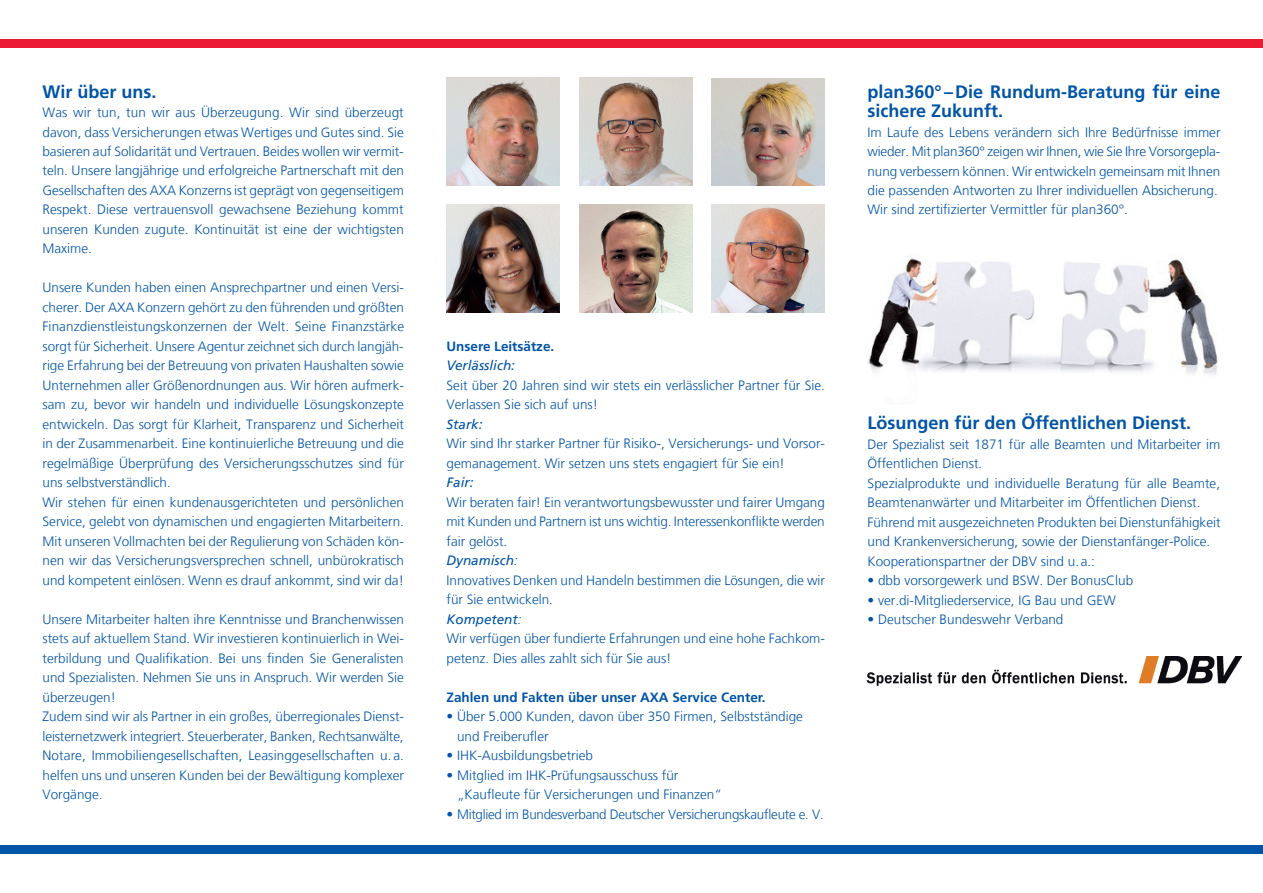
<style>
.page{position:relative;width:1263px;height:893px;background:#fff}
.page>*{position:absolute;margin:0;border:0;box-sizing:border-box;transform-origin:0 0}
.t1{font:700 18px/19.5px "Frutiger LT Com";color:#0154a6}
.t2{font:300 13.5px/19.5px "Frutiger LT";color:#0154a6}
.t3{font:300 13.5px "Frutiger LT";letter-spacing:-.02em;color:#0154a6}
.t4{font:700 13.5px "Frutiger LT Com";color:#0154a6}
.t5{font:italic 13.5px "Frutiger LT";color:#0154a6}
.s1{font-weight:400;font-style:italic}
.s2{font-style:italic}
</style>
<div class="page">
<div style="left:0;top:39px;width:1263px;height:9px;background:#ed1a33"></div>
<div style="left:0;top:845px;width:1263px;height:9px;background:#0154a6"></div>
<img style="left:866px;top:656px;width:376px;height:30px">
<img style="left:868px;top:258px;width:350px;height:117px">
<img style="left:446px;top:78px;width:114px;height:107px">
<img style="left:579px;top:78px;width:113px;height:107px">
<img style="left:446px;top:205px;width:114px;height:107px">
<img style="left:712px;top:78px;width:113px;height:107px">
<img style="left:712px;top:205px;width:113px;height:107px">
<img style="left:579px;top:205px;width:113px;height:107px">
<h1 class="t1" style="left:43px;top:82px;width:116px">Wir über uns.</h1>
<p class="t2" style="left:43px;top:103px;width:363px;text-align:justify">Was wir tun, tun wir aus Überzeugung. Wir sind überzeugt davon, dass Versicherungen etwas Wertiges und Gutes sind. Sie basieren auf Solidarität und Vertrauen. Beides wollen wir vermit&shy;teln. Unsere langjährige und erfolgreiche Partnerschaft mit den Gesellschaften des AXA Konzerns ist geprägt von gegenseitigem Respekt. Diese vertrauensvoll gewachsene Beziehung kommt unseren Kunden zugute. Kontinuität ist eine der wichtigsten Maxime.</p>
<p class="t2" style="left:43px;top:278px;width:363px">Unsere Kunden haben einen Ansprechpartner und einen Versi&shy;cherer. Der AXA Konzern gehört zu den führenden und größten Finanzdienstleistungskonzernen der Welt. Seine Finanzstärke sorgt für Sicherheit. Unsere Agentur zeichnet sich durch langjäh&shy;rige Erfahrung bei der Betreuung von privaten Haushalten sowie Unternehmen aller Größenordnungen aus. Wir hören aufmerk&shy;sam zu, bevor wir handeln und individuelle Lösungskonzepte entwickeln. Das sorgt für Klarheit, Transparenz und Sicherheit in der Zusammenarbeit. Eine kontinuierliche Betreuung und die regelmäßige Überprüfung des Versicherungsschutzes sind für uns selbstverständlich.<br>Wir stehen für einen kundenausgerichteten und persönlichen Service, gelebt von dynamischen und engagierten Mitarbeitern.<br>Mit unseren Vollmachten bei der Regulierung von Schäden kön&shy;nen wir das Versicherungsversprechen schnell, unbürokratisch und kompetent einlösen. Wenn es drauf ankommt, sind wir da!</p>
<p class="t2" style="left:43px;top:610px;width:363px">Unsere Mitarbeiter halten ihre Kenntnisse und Branchenwissen stets auf aktuellem Stand. Wir investieren kontinuierlich in Wei&shy;terbildung und Qualifikation. Bei uns finden Sie Generalisten und Spezialisten. Nehmen Sie uns in Anspruch. Wir werden Sie überzeugen!<br>Zudem sind wir als Partner in ein großes, überregionales Dienst&shy;leisternetzwerk integriert. Steuerberater, Banken, Rechtsanwälte, Notare, Immobiliengesellschaften, Leasinggesellschaften u. a. helfen uns und unseren Kunden bei der Bewältigung komplexer Vorgänge.</p>
<p class="t4" style="left:446px;top:338px;width:109px">Unsere Leitsätze.</p>
<p class="t5" style="left:446px;top:358px;width:70px">Verlässlich:</p>
<p class="t2" style="left:446px;top:376px;width:380px">Seit über 20 Jahren sind wir stets ein verlässlicher Partner für Sie.<br>Verlassen Sie sich auf uns!</p>
<p class="t5" style="left:446px;top:416px;width:38px">Stark:</p>
<p class="t2" style="left:446px;top:434px;width:380px">Wir sind Ihr starker Partner für Risiko-, Versicherungs- und Vorsor&shy;gemanagement. Wir setzen uns stets engagiert für Sie ein!</p>
<p class="t5" style="left:446px;top:475px;width:29px">Fair:</p>
<p class="t2" style="left:446px;top:493px;width:380px">Wir beraten fair! Ein verantwortungsbewusster und fairer Umgang mit Kunden und Partnern ist uns wichtig. Interessenkonflikte werden fair gelöst.<br><span class="s1">Dynamisch</span><span class="s2">:<br></span>Innovatives Denken und Handeln bestimmen die Lösungen, die wir für Sie entwickeln.<br><span class="s1">Kompetent</span><span class="s2">:<br></span>Wir verfügen über fundierte Erfahrungen und eine hohe Fachkom&shy;petenz. Dies alles zahlt sich für Sie aus!</p>
<p class="t4" style="left:446px;top:689px;width:321px">Zahlen und Fakten über unser AXA Service Center.</p>
<p class="t2" style="left:457px;top:707px;width:347px;text-indent:-11px">• Über 5.000 Kunden, davon über 350 Firmen, Selbstständige und Freiberufler</p>
<p class="t2" style="left:446px;top:746px;width:148px">• IHK-Ausbildungsbetrieb</p>
<p class="t2" style="left:457px;top:765px;width:266px;text-indent:-11px">• Mitglied im IHK-Prüfungsausschuss für „Kaufleute für Versicherungen und Finanzen“</p>
<p class="t3" style="left:446px;top:807px;width:379px">• Mitglied im Bundesverband Deutscher Versicherungskaufleute e. V.</p>
<h1 class="t1" style="left:867px;top:82px;width:354px">plan360°–Die Rundum-Beratung für eine sichere Zukunft.</h1>
<p class="t2" style="left:867px;top:122px;width:354px">Im Laufe des Lebens verändern sich Ihre Bedürfnisse immer wieder. Mit plan360° zeigen wir Ihnen, wie Sie Ihre Vorsorgepla&shy;nung verbessern können. Wir entwickeln gemeinsam mit Ihnen die passenden Antworten zu Ihrer individuellen Absicherung.<br>Wir sind zertifizierter Vermittler für plan360°.</p>
<h1 class="t1" style="left:867px;top:413px;width:325px">Lösungen für den Öffentlichen Dienst.</h1>
<p class="t2" style="left:867px;top:434px;width:355px">Der Spezialist seit 1871 für alle Beamten und Mitarbeiter im Öffentlichen Dienst.<br>Spezialprodukte und individuelle Beratung für alle Beamte, Beamtenanwärter und Mitarbeiter im Öffentlichen Dienst.<br>Führend mit ausgezeichneten Produkten bei Dienstunfähigkeit und Krankenversicherung, sowie der Dienstanfänger-Police.<br>Kooperationspartner der DBV sind u.a.:</p>
<p class="t2" style="left:867px;top:571px;width:267px">• dbb vorsorgewerk und BSW. Der BonusClub</p>
<p class="t2" style="left:867px;top:590px;width:250px">• ver.di-Mitgliederservice, IG Bau und GEW</p>
<p class="t2" style="left:867px;top:610px;width:197px">• Deutscher Bundeswehr Verband</p>
</div>
